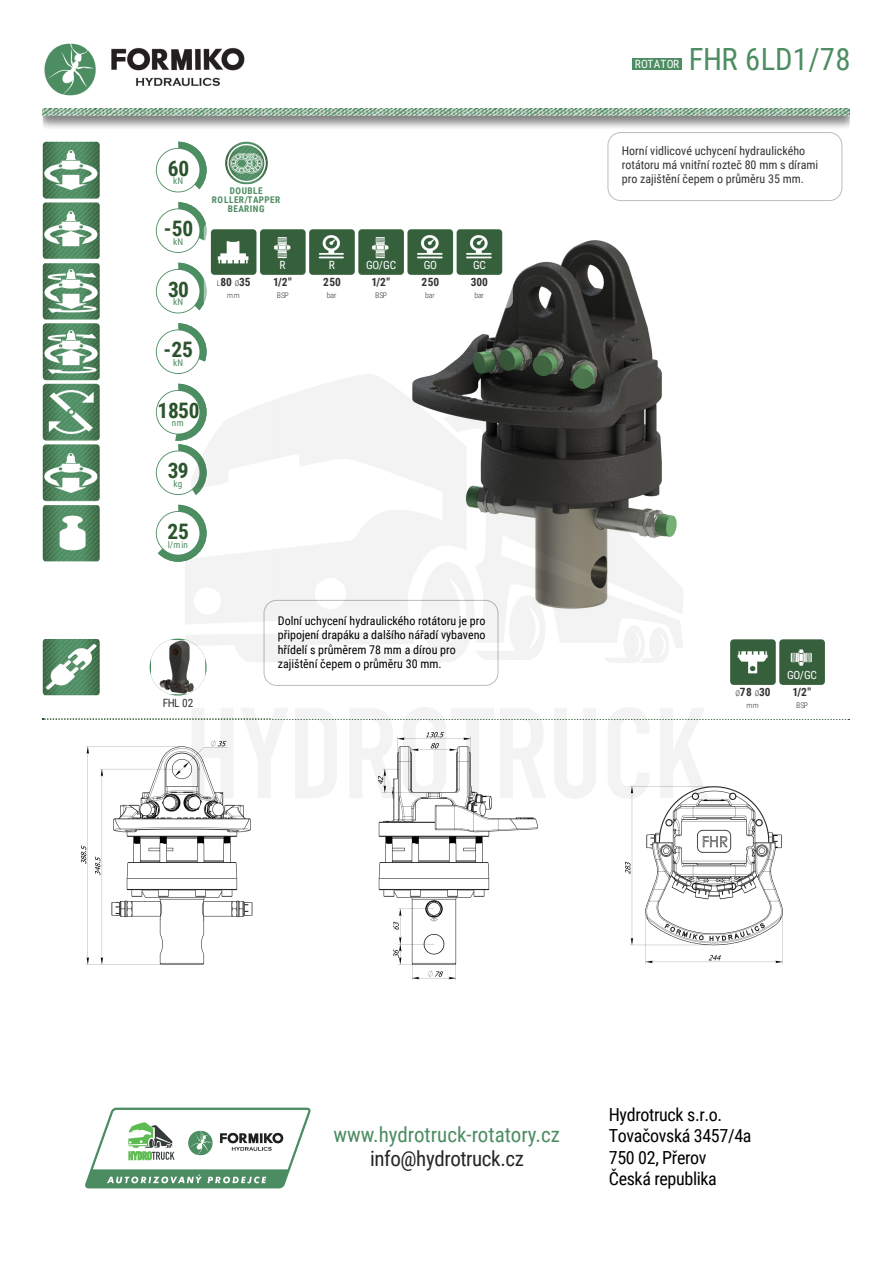
<style>
.page{position:relative;width:893px;height:1263px;background:#fff}
.page>*{position:absolute;margin:0;border:0;box-sizing:border-box;transform-origin:0 0}
.t1{font:30.6px "Roboto Condensed";color:#4d8d62}
.t2{font:700 21.3px "Roboto Condensed";letter-spacing:-.005em;color:#2b542c}
.t3{font:21px "Roboto Condensed";color:#4c8c62}
.t4{font:21px "Roboto Condensed";letter-spacing:-.02em;color:#282525}
.t5{font:18px/21.6px "Roboto Condensed";letter-spacing:-.02em;color:#000}
.t6{font:12px/14.4px "Roboto Condensed";color:#000}
.t7{font:12px/14.4px "Roboto Condensed";color:#333}
.t8{font:700 11.4px "Roboto Condensed";letter-spacing:-.005em;color:#333}
.t9{font:11.4px "Roboto Condensed";letter-spacing:-.03em;color:#fff}
.t10{font:11.4px "Roboto Condensed";letter-spacing:.01em;color:#fff}
.t11{font:11.4px "Roboto Condensed";color:#333}
.t12{font:700 9.3px/9.3px "Roboto Condensed";letter-spacing:.055em;color:#4d8d62;text-align:center}
.t13{font:9.3px "Roboto Condensed";letter-spacing:.01em;color:#4d8d62}
.t14{font:300 7.8px "Roboto Condensed";letter-spacing:-.015em;color:#333}
.s1{font-weight:300;font-size:7.8px}
</style>
<div class="page">
<img style="left:43px;top:58px;width:806px;height:70px">
<img style="left:43px;top:43px;width:206px;height:53px">
<div style="left:632px;top:58px;width:49px;height:12px;background:#4d8d62"></div>
<img style="left:43px;top:108px;width:806px;height:7px">
<img style="left:80px;top:799px;width:703px;height:182px">
<svg style="left:43px;top:142px;width:57px;height:360px"></svg>
<img style="left:43px;top:505px;width:57px;height:57px">
<svg style="left:155px;top:142px;width:51px;height:420px"></svg>
<svg style="left:156px;top:511px;width:44px;height:45px"></svg>
<div style="left:157px;top:512px;width:42px;height:43px;background:#fff;border-radius:50%"></div>
<img style="left:43px;top:639px;width:57px;height:57px">
<svg style="left:150px;top:639px;width:56px;height:57px"></svg>
<img style="left:151px;top:640px;width:54px;height:54px">
<img style="left:435px;top:143px;width:408px;height:543px">
<svg style="left:225px;top:142px;width:43px;height:42px"></svg>
<svg style="left:227px;top:144px;width:39px;height:38px"></svg>
<img style="left:229px;top:145px;width:35px;height:36px">
<div style="left:204px;top:184px;width:85px;height:31px;background:#fff"></div>
<div style="left:204px;top:222px;width:309px;height:86px;background:#fff;border-radius:7px"></div>
<img style="left:211px;top:229px;width:45px;height:46px">
<img style="left:260px;top:229px;width:45px;height:46px">
<img style="left:309px;top:229px;width:46px;height:46px">
<img style="left:358px;top:229px;width:46px;height:46px">
<img style="left:407px;top:229px;width:46px;height:46px">
<img style="left:456px;top:229px;width:46px;height:46px">
<div style="left:723px;top:632px;width:112px;height:86px;background:#fff;border-radius:7px"></div>
<img style="left:730px;top:639px;width:45px;height:46px">
<img style="left:779px;top:639px;width:45px;height:46px">
<svg style="left:85px;top:1108px;width:226px;height:80px"></svg>
<img style="left:187px;top:1130px;width:98px;height:26px">
<div style="left:607px;top:132px;width:235px;height:69px;border:1px solid #bcbcbc;border-radius:13px"></div>
<div style="left:264px;top:600px;width:234px;height:86px;border:1px solid #bcbcbc;border-radius:13px"></div>
<svg style="left:185px;top:374px;width:281px;height:290px;fill:#f3f3f3"></svg>
<svg style="left:370px;top:562px;width:175px;height:102px"></svg>
<svg style="left:443px;top:402px;width:242px;height:246px"></svg>
<svg style="left:43px;top:707px;width:806px;height:92px"></svg>
<svg style="left:603px;top:625px;width:66px;height:38px"></svg>
<h2 class="t2" style="left:168px;top:153px;width:23px">60</h2>
<p class="t13" style="left:173px;top:175px;width:12px">kN</p>
<h2 class="t2" style="left:164px;top:214px;width:31px">-50</h2>
<p class="t13" style="left:173px;top:235px;width:12px">kN</p>
<h2 class="t2" style="left:168px;top:274px;width:22px">30</h2>
<p class="t13" style="left:173px;top:296px;width:12px">kN</p>
<h2 class="t2" style="left:163px;top:335px;width:31px">-25</h2>
<p class="t13" style="left:173px;top:356px;width:12px">kN</p>
<h2 class="t2" style="left:157px;top:395px;width:44px">1850</h2>
<p class="t13" style="left:172px;top:417px;width:13px">nm</p>
<h2 class="t2" style="left:168px;top:456px;width:22px">39</h2>
<p class="t13" style="left:173px;top:477px;width:10px">kg</p>
<h2 class="t2" style="left:167px;top:516px;width:23px">25</h2>
<p class="t13" style="left:168px;top:538px;width:22px">l/min</p>
<p class="t12" style="left:212px;top:185px;width:70px">DOUBLE<br>ROLLER/TAPPER<br>BEARING</p>
<p class="t8" style="left:217px;top:274px;width:35px"><span class="s1">L</span>80 <span class="s1">Ø</span>35</p>
<p class="t14" style="left:227px;top:290px;width:14px">mm</p>
<p class="t9" style="left:279px;top:257px;width:8px">R</p>
<p class="t9" style="left:329px;top:257px;width:8px">R</p>
<p class="t9" style="left:366px;top:257px;width:31px">GO/GC</p>
<p class="t9" style="left:424px;top:257px;width:15px">GO</p>
<p class="t9" style="left:473px;top:257px;width:14px">GC</p>
<p class="t8" style="left:273px;top:274px;width:20px">1/2"</p>
<p class="t14" style="left:277px;top:290px;width:14px">BSP</p>
<p class="t8" style="left:323px;top:274px;width:19px">250</p>
<p class="t14" style="left:327px;top:290px;width:11px">bar</p>
<p class="t8" style="left:371px;top:274px;width:20px">1/2"</p>
<p class="t14" style="left:375px;top:290px;width:14px">BSP</p>
<p class="t8" style="left:421px;top:274px;width:19px">250</p>
<p class="t14" style="left:425px;top:290px;width:11px">bar</p>
<p class="t8" style="left:471px;top:274px;width:19px">300</p>
<p class="t14" style="left:474px;top:290px;width:11px">bar</p>
<p class="t11" style="left:163px;top:695px;width:32px">FHL 02</p>
<p class="t6" style="left:278px;top:613px;width:209px">Dolní uchycení hydraulického rotátoru je pro připojení drapáku a dalšího nářadí vybaveno hřídelí s průměrem 78 mm a dírou pro zajištění čepem o průměru 30 mm.</p>
<p class="t10" style="left:634px;top:56px;width:46px">ROTATOR</p>
<h1 class="t1" style="left:688px;top:37px;width:163px">FHR 6LD1/78</h1>
<p class="t7" style="left:621px;top:143px;width:198px">Horní vidlicové uchycení hydraulického rotátoru má vnitřní rozteč 80 mm s dírami pro zajištění čepem o průměru 35 mm.</p>
<p class="t8" style="left:735px;top:684px;width:36px"><span class="s1">Ø</span>78 <span class="s1">Ø</span>30</p>
<p class="t14" style="left:746px;top:700px;width:14px">mm</p>
<p class="t9" style="left:787px;top:667px;width:31px">GO/GC</p>
<p class="t8" style="left:792px;top:684px;width:20px">1/2"</p>
<p class="t14" style="left:796px;top:700px;width:14px">BSP</p>
<h3 class="t3" style="left:333px;top:1120px;width:228px">www.hydrotruck-rotatory.cz</h3>
<h3 class="t4" style="left:370px;top:1144px;width:155px">info@hydrotruck.cz</h3>
<h3 class="t5" style="left:608px;top:1103px;width:144px">Hydrotruck s.r.o.<br>Tovačovská 3457/4a<br>750 02, Přerov<br>Česká republika</h3>
</div>
